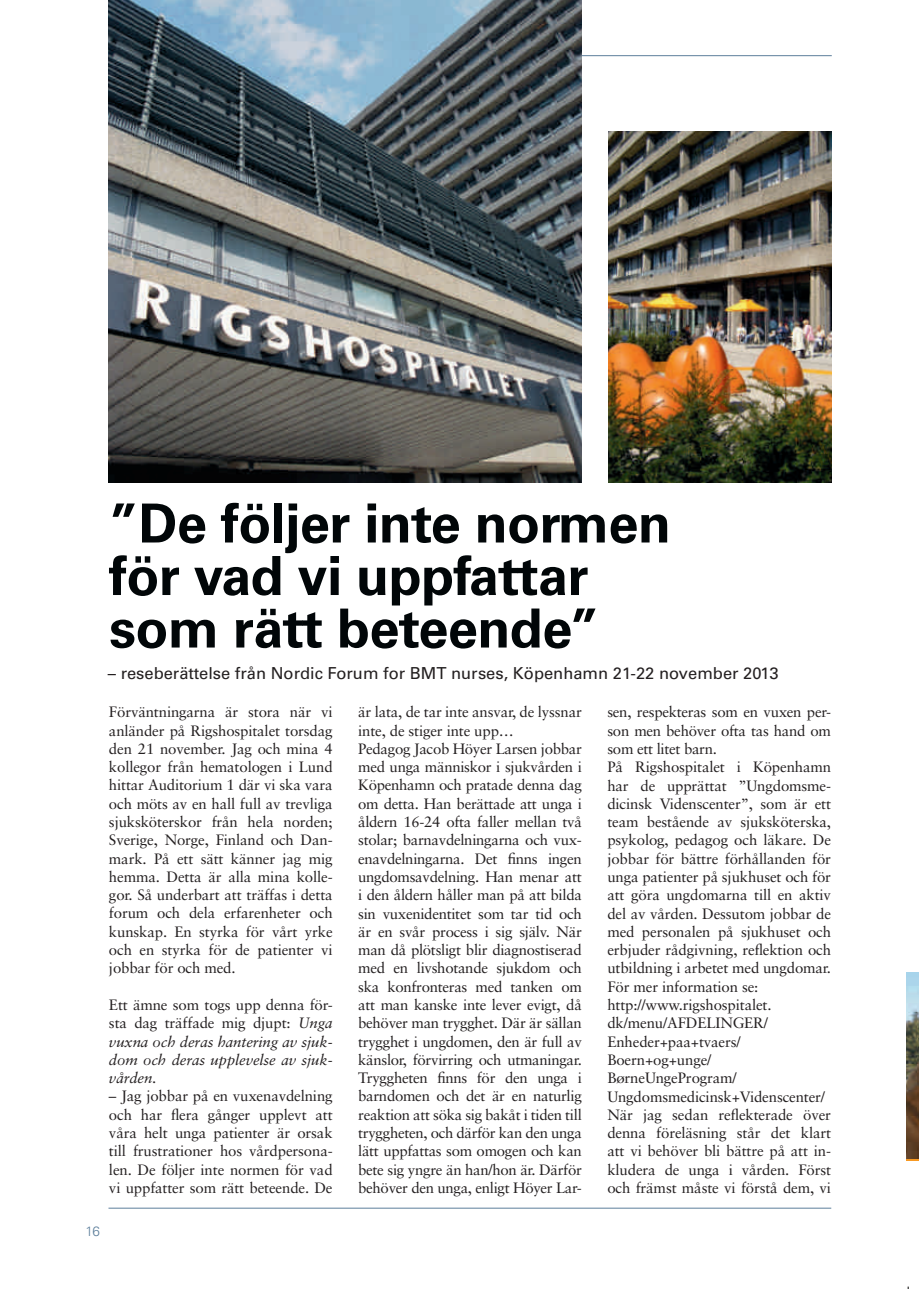
<style>
.page{position:relative;width:919px;height:1289px;background:#fff}
.page>*{position:absolute;margin:0;border:0;box-sizing:border-box;transform-origin:0 0}
.t1{font:700 54px/52.5px "Univers";letter-spacing:-.01em;color:#010608}
.t2{font:16.5px "Univers";color:#231f20}
.t3{font:15px/18.3px "Sabon";letter-spacing:-.02em;color:#231f20;text-align:justify}
.t4{font:italic 15px/18.3px "Sabon";letter-spacing:-.01em;color:#231f20;text-align:justify}
.t5{font:300 13.5px "Univers";color:#5c7e9b}
.s1{font-style:normal}
</style>
<div class="page">
<hr style="left:108px;top:1207px;width:723px;height:1px;background:#5c7e9b">
<hr style="left:109px;top:55px;width:722px;height:1px;background:#5c7e9b">
<img style="left:906px;top:972px;width:12px;height:186px">
<img style="left:108px;top:0;width:474px;height:482px">
<img style="left:608px;top:132px;width:223px;height:350px">
<h1 class="t1" style="left:109px;top:497px;width:563px">”De följer inte normen för vad vi uppfattar som rätt beteende”</h1>
<p class="t2" style="left:108px;top:663px;width:672px">– reseberättelse från Nordic Forum for BMT nurses, Köpenhamn 21-22 november 2013</p>
<p class="t3" style="left:109px;top:702px;width:225px">Förväntningarna är stora när vi anländer på Rigshospitalet torsdag den 21 november. Jag och mina 4 kollegor från hematologen i Lund hittar Auditorium 1 där vi ska vara och möts av en hall full av trevliga sjuksköterskor från hela norden; Sverige, Norge, Finland och Dan&shy;mark. På ett sätt känner jag mig hemma. Detta är alla mina kolle&shy;gor. Så underbart att träffas i detta forum och dela erfarenheter och kunskap. En styrka för vårt yrke och en styrka för de patienter vi jobbar för och med.</p>
<p class="t4" style="left:109px;top:995px;width:225px"><span class="s1">Ett ämne som togs upp denna för&shy;sta dag träffade mig djupt:</span> Unga vuxna och deras hantering av sjuk&shy;dom och deras upplevelse av sjuk&shy;vården<span class="s1">.</span></p>
<p class="t3" style="left:109px;top:1086px;width:225px">– Jag jobbar på en vuxenavdelning och har flera gånger upplevt att våra helt unga patienter är orsak till frustrationer hos vårdpersona&shy;len. De följer inte normen för vad vi uppfatter som rätt beteende. De</p>
<p class="t3" style="left:358px;top:702px;width:225px;text-align:left">är lata, de tar inte ansvar, de lyssnar inte, de stiger inte upp…<br>Pedagog Jacob Höyer Larsen jobbar med unga människor i sjukvården i Köpenhamn och pratade denna dag om detta. Han berättade att unga i åldern 16-24 ofta faller mellan två stolar; barnavdelningarna och vux&shy;enavdelningarna. Det finns ingen ungdomsavdelning. Han menar att i den åldern håller man på att bilda sin vuxenidentitet som tar tid och är en svår process i sig själv. När man då plötsligt blir diagnostiserad med en livshotande sjukdom och ska konfronteras med tanken om att man kanske inte lever evigt, då behöver man trygghet. Där är sällan trygghet i ungdomen, den är full av känslor, förvirring och utmaningar.<br>Tryggheten finns för den unga i barndomen och det är en naturlig reaktion att söka sig bakåt i tiden till tryggheten, och därför kan den unga lätt uppfattas som omogen och kan bete sig yngre än han/hon är. Därför behöver den unga, enligt Höyer Lar-</p>
<p class="t3" style="left:607px;top:702px;width:225px;text-align:left">sen, respekteras som en vuxen per&shy;son men behöver ofta tas hand om som ett litet barn.<br>På Rigshospitalet i Köpenhamn har de upprättat ”Ungdomsme&shy;dicinsk Videnscenter”, som är ett team bestående av sjuksköterska, psykolog, pedagog och läkare. De jobbar för bättre förhållanden för unga patienter på sjukhuset och för att göra ungdomarna till en aktiv del av vården. Dessutom jobbar de med personalen på sjukhuset och erbjuder rådgivning, reflektion och utbildning i arbetet med ungdomar.<br>För mer information se: http://www.rigshospitalet. dk/menu/AFDELINGER/<br>Enheder+paa+tvaers/<br>Boern+og+unge/<br>BørneUngeProgram/<br>Ungdomsmedicinsk+Videnscenter/<br>När jag sedan reflekterade över denna föreläsning står det klart att vi behöver bli bättre på att in&shy;kludera de unga i vården. Först och främst måste vi förstå dem, vi</p>
<p class="t5" style="left:86px;top:1222px;width:16px">16</p>
</div>
